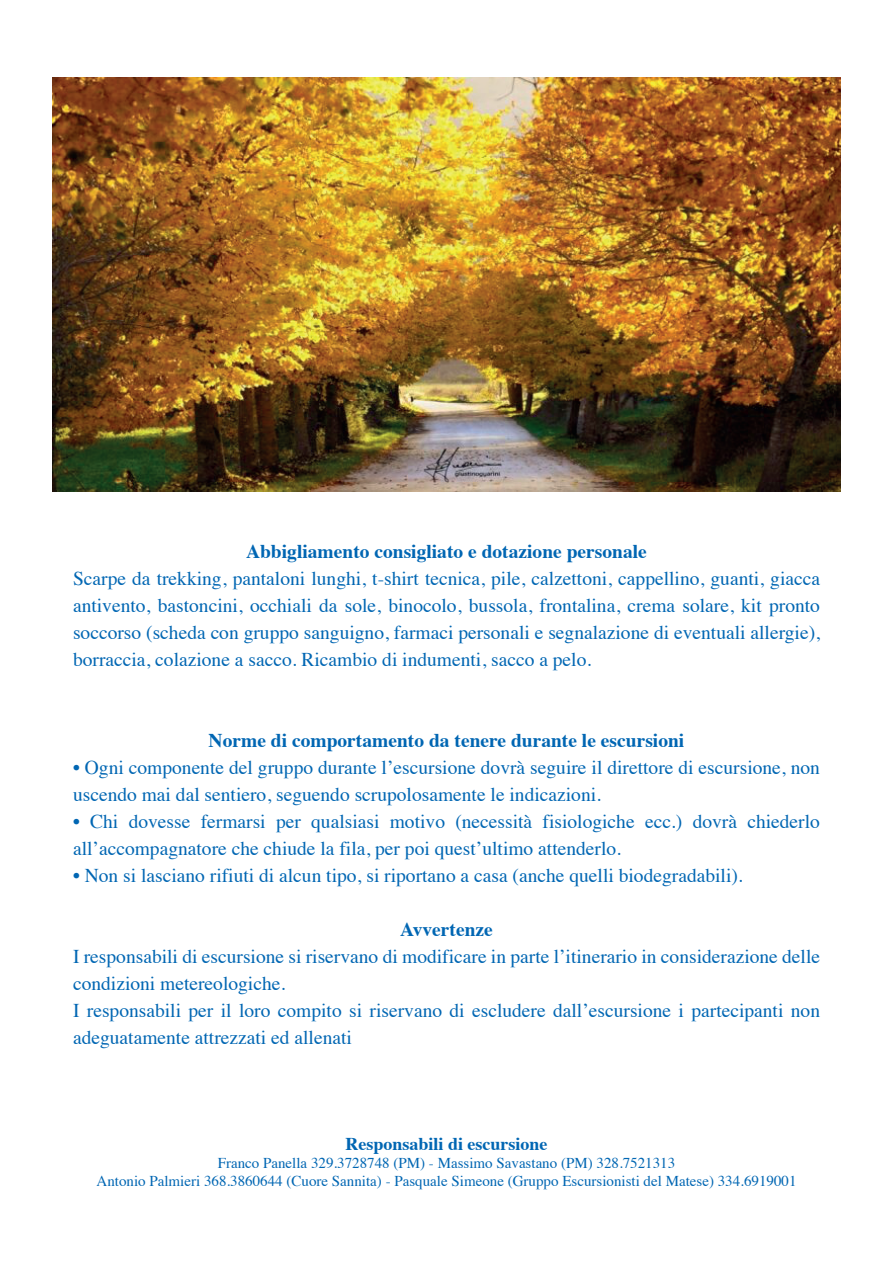
<style>
.page{position:relative;width:893px;height:1263px;background:#fff}
.page>*{position:absolute;margin:0;border:0;box-sizing:border-box;transform-origin:0 0}
.t1{font:19.5px/27px "Times";color:#0166b3}
.t2{font:700 19.5px "Times";color:#0166b3}
.t3{font:700 18px "Times";color:#0166b3}
.t4{font:15px/18px "Times";color:#0166b3;text-align:center}
</style>
<div class="page">
<img style="left:53px;top:77px;width:787px;height:414px">
<p class="t2" style="left:246px;top:532px;width:402px">Abbigliamento consigliato e dotazione personale</p>
<p class="t1" style="left:73px;top:563px;width:749px;text-align:justify">Scarpe da trekking, pantaloni lunghi, t-shirt tecnica, pile, calzettoni, cappellino, guanti, giacca antivento, bastoncini, occhiali da sole, binocolo, bussola, frontalina, crema solare, kit pronto soccorso (scheda con gruppo sanguigno, farmaci personali e segnalazione di eventuali allergie), borraccia, colazione a sacco. Ricambio di indumenti, sacco a pelo.</p>
<p class="t2" style="left:209px;top:721px;width:477px">Norme di comportamento da tenere durante le escursioni</p>
<p class="t1" style="left:73px;top:752px;width:748px">• Ogni componente del gruppo durante l’escursione dovrà seguire il direttore di escursione, non uscendo mai dal sentiero, seguendo scrupolosamente le indicazioni.</p>
<p class="t1" style="left:73px;top:806px;width:748px">• Chi dovesse fermarsi per qualsiasi motivo (necessità fisiologiche ecc.) dovrà chiederlo all’accompagnatore che chiude la fila, per poi quest’ultimo attenderlo.</p>
<p class="t1" style="left:73px;top:860px;width:671px">• Non si lasciano rifiuti di alcun tipo, si riportano a casa (anche quelli biodegradabili).</p>
<p class="t2" style="left:400px;top:910px;width:94px">Avvertenze</p>
<p class="t1" style="left:73px;top:941px;width:749px">I responsabili di escursione si riservano di modificare in parte l’itinerario in considerazione delle condizioni metereologiche.<br>I responsabili per il loro compito si riservano di escludere dall’escursione i partecipanti non adeguatamente attrezzati ed allenati</p>
<p class="t3" style="left:345px;top:1127px;width:204px">Responsabili di escursione</p>
<p class="t4" style="left:97px;top:1153px;width:701px">Franco Panella 329.3728748 (PM) - Massimo Savastano (PM) 328.7521313<br>Antonio Palmieri 368.3860644 (Cuore Sannita) - Pasquale Simeone (Gruppo Escursionisti del Matese) 334.6919001</p>
</div>
